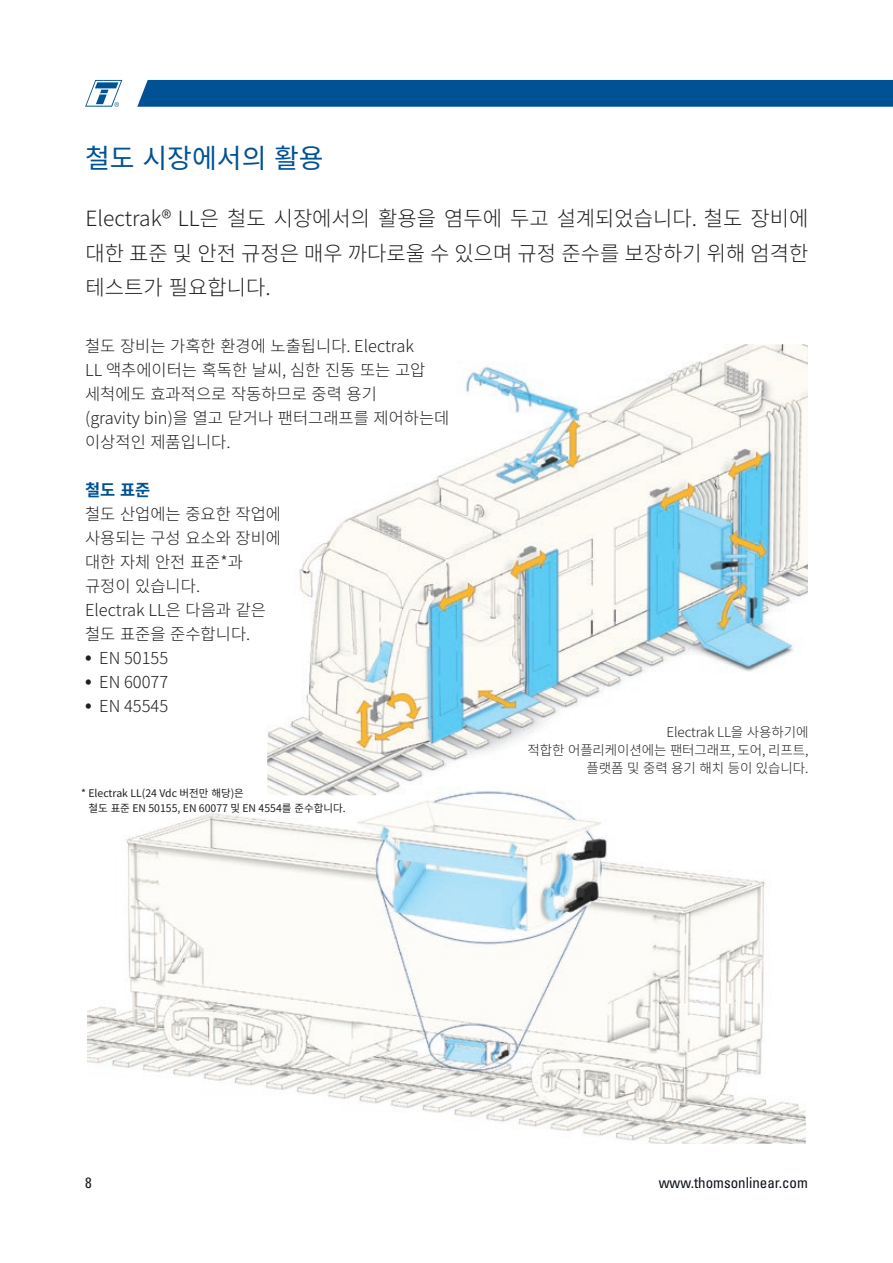
<style>
.page{position:relative;width:893px;height:1263px;background:#fff}
.page>*{position:absolute;margin:0;border:0;box-sizing:border-box;transform-origin:0 0}
.소제목{font:27px "Noto Sans CJ Kkr";color:#005294}
.내용{font:300 21px/34.5px "Noto Sans CJ Kkr";color:#231f20;text-align:justify}
.작은글씨{font:300 16.5px/24px "Noto Sans CJ Kkr";color:#231f20}
.작은글씨-2{font:700 16.5px "Noto Sans CJ Kkr";color:#005294}
.t1{font:condensed 15px "Univers LT Std";color:#0c131a}
.t2{font:condensed 15px "Univers LT Std";color:#231f20}
.t3{font:300 13.5px/18px "Noto Sans CJ Kkr";letter-spacing:-.01em;color:#231f20;text-align:right}
.본문_주석{font:10.5px/15px "Noto Sans CJ Kkr";color:#231f20}
.s1{font-weight:900}
</style>
<div class="page">
<div style="left:137px;top:80px;width:756px;height:27px;background:#005294"></div>
<svg style="left:85px;top:80px;width:37px;height:27px"></svg>
<img style="left:87px;top:795px;width:719px;height:349px">
<img style="left:267px;top:344px;width:541px;height:451px">
<p class="소제목" style="left:85px;top:143px;width:240px">철도 시장에서의 활용</p>
<p class="내용" style="left:86px;top:202px;width:724px">Electrak® LL은 철도 시장에서의 활용을 염두에 두고 설계되었습니다. 철도 장비에 대한 표준 및 안전 규정은 매우 까다로울 수 있으며 규정 준수를 보장하기 위해 엄격한 테스트가 필요합니다.</p>
<p class="작은글씨" style="left:85px;top:335px;width:366px">철도 장비는 가혹한 환경에 노출됩니다. Electrak<br>LL 액추에이터는 혹독한 날씨, 심한 진동 또는 고압 세척에도 효과적으로 작동하므로 중력 용기<br>(gravity bin)을 열고 닫거나 팬터그래프를 제어하는데 이상적인 제품입니다.</p>
<p class="작은글씨-2" style="left:85px;top:481px;width:67px">철도 표준</p>
<p class="작은글씨" style="left:85px;top:503px;width:198px">철도 산업에는 중요한 작업에 사용되는 구성 요소와 장비에 대한 자체 안전 표준*과 규정이 있습니다.<br>Electrak LL은 다음과 같은 철도 표준을 준수합니다.</p>
<p class="작은글씨" style="left:85px;top:647px;width:85px"><span class="s1">•</span> EN 50155</p>
<p class="작은글씨" style="left:85px;top:671px;width:85px"><span class="s1">•</span> EN 60077</p>
<p class="작은글씨" style="left:85px;top:695px;width:85px"><span class="s1">•</span> EN 45545</p>
<p class="본문_주석" style="left:88px;top:786px;width:259px;text-indent:-7px">* Electrak LL(24 Vdc 버전만 해당)은<br>철도 표준 EN 50155, EN 60077 및 EN 4554를 준수합니다.</p>
<p class="t3" style="left:528px;top:723px;width:282px">Electrak LL을 사용하기에<br>적합한 어플리케이션에는 팬터그래프, 도어, 리프트, 플랫폼 및 중력 용기 해치 등이 있습니다.</p>
<p class="t2" style="left:85px;top:1173px;width:8px">8</p>
<p class="t1" style="left:659px;top:1173px;width:151px">www.thomsonlinear.com</p>
</div>
